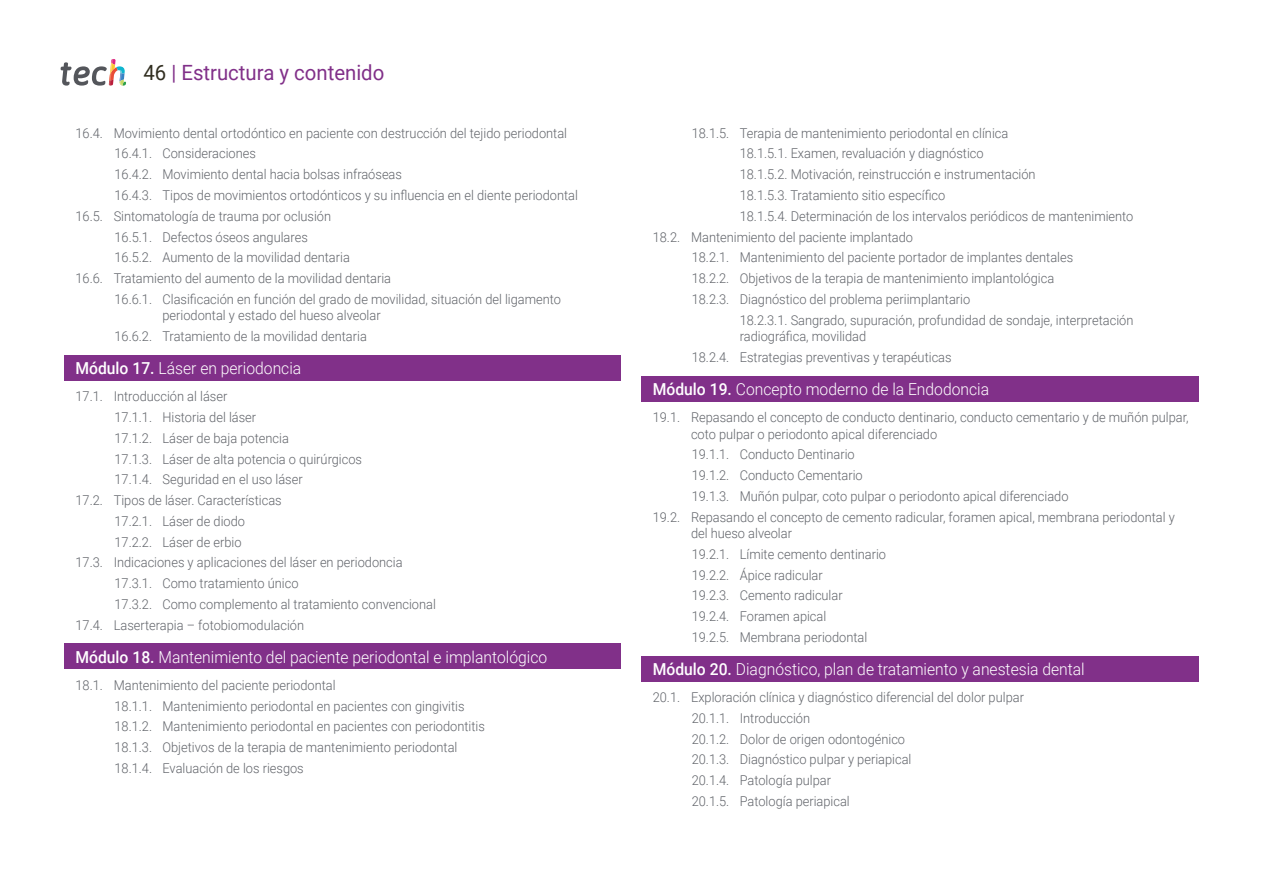
<style>
.page{position:relative;width:1263px;height:893px;background:#fff}
.page>*{position:absolute;margin:0;border:0;box-sizing:border-box;transform-origin:0 0}
.t1{font:21px "Roboto";color:#813089}
.t2{font:300 16.5px "Roboto";color:#fff;scale:.95 1}
.t3{font:300 13.5px/20.7px "Roboto";color:#61646a;scale:.95 1}
.s1{color:#312e20}
.s2{font-weight:500}
</style>
<div class="page">
<svg style="left:61px;top:59px;width:65px;height:27px"></svg>
<div style="left:64px;top:355px;width:557px;height:25px;background:#813089"></div>
<div style="left:64px;top:644px;width:557px;height:25px;background:#813089"></div>
<div style="left:642px;top:376px;width:557px;height:25px;background:#813089"></div>
<div style="left:642px;top:656px;width:557px;height:25px;background:#813089"></div>
<h1 class="t1" style="left:144px;top:57px;width:242px"><span class="s1">46</span> | Estructura y contenido</h1>
<p class="t3" style="left:75px;top:122px;width:519px">16.4. Movimiento dental ortodóntico en paciente con destrucción del tejido periodontal</p>
<p class="t3" style="left:114px;top:143px;width:150px">16.4.1. Consideraciones</p>
<p class="t3" style="left:114px;top:164px;width:304px">16.4.2. Movimiento dental hacia bolsas infraóseas</p>
<p class="t3" style="left:114px;top:184px;width:489px">16.4.3. Tipos de movimientos ortodónticos y su influencia en el diente periodontal</p>
<p class="t3" style="left:75px;top:205px;width:271px">16.5. Sintomatología de trauma por oclusión</p>
<p class="t3" style="left:114px;top:226px;width:205px">16.5.1. Defectos óseos angulares</p>
<p class="t3" style="left:114px;top:247px;width:249px">16.5.2. Aumento de la movilidad dentaria</p>
<p class="t3" style="left:75px;top:267px;width:334px">16.6. Tratamiento del aumento de la movilidad dentaria</p>
<p class="t3" style="left:114px;top:288px;width:472px">16.6.1. Clasificación en función del grado de movilidad, situación del ligamento</p>
<p class="t3" style="left:114px;top:305px;width:282px;text-indent:48px">periodontal y estado del hueso alveolar<br>16.6.2. Tratamiento de la movilidad dentaria</p>
<p class="t2" style="left:75px;top:357px;width:239px"><span class="s2">Módulo 17.</span> Láser en periodoncia</p>
<p class="t3" style="left:75px;top:386px;width:161px">17.1. Introducción al láser</p>
<p class="t3" style="left:114px;top:406px;width:151px">17.1.1. Historia del láser</p>
<p class="t3" style="left:114px;top:427px;width:185px">17.1.2. Láser de baja potencia</p>
<p class="t3" style="left:114px;top:448px;width:262px">17.1.3. Láser de alta potencia o quirúrgicos</p>
<p class="t3" style="left:114px;top:469px;width:200px">17.1.4. Seguridad en el uso láser</p>
<p class="t3" style="left:75px;top:489px;width:219px">17.2. Tipos de láser. Características</p>
<p class="t3" style="left:114px;top:510px;width:139px">17.2.1. Láser de diodo</p>
<p class="t3" style="left:114px;top:531px;width:135px">17.2.2. Láser de erbio</p>
<p class="t3" style="left:75px;top:552px;width:346px">17.3. Indicaciones y aplicaciones del láser en periodoncia</p>
<p class="t3" style="left:114px;top:572px;width:195px">17.3.1. Como tratamiento único</p>
<p class="t3" style="left:114px;top:593px;width:340px">17.3.2. Como complemento al tratamiento convencional</p>
<p class="t3" style="left:75px;top:614px;width:242px">17.4. Laserterapia – fotobiomodulación</p>
<p class="t2" style="left:75px;top:645px;width:498px"><span class="s2">Módulo 18.</span> Mantenimiento del paciente periodontal e implantológico</p>
<p class="t3" style="left:114px;top:674px;width:391px;text-indent:-39px">18.1. Mantenimiento del paciente periodontal<br>18.1.1. Mantenimiento periodontal en pacientes con gingivitis 18.1.2. Mantenimiento periodontal en pacientes con periodontitis 18.1.3. Objetivos de la terapia de mantenimiento periodontal 18.1.4. Evaluación de los riesgos</p>
<p class="t3" style="left:692px;top:122px;width:335px">18.1.5. Terapia de mantenimiento periodontal en clínica</p>
<p class="t3" style="left:740px;top:143px;width:258px">18.1.5.1. Examen, revaluación y diagnóstico</p>
<p class="t3" style="left:740px;top:164px;width:313px">18.1.5.2. Motivación, reinstrucción e instrumentación</p>
<p class="t3" style="left:740px;top:184px;width:218px">18.1.5.3. Tratamiento sitio específico</p>
<p class="t3" style="left:740px;top:205px;width:416px">18.1.5.4. Determinación de los intervalos periódicos de mantenimiento</p>
<p class="t3" style="left:653px;top:226px;width:276px">18.2. Mantenimiento del paciente implantado</p>
<p class="t3" style="left:692px;top:247px;width:403px">18.2.1. Mantenimiento del paciente portador de implantes dentales</p>
<p class="t3" style="left:692px;top:267px;width:383px">18.2.2. Objetivos de la terapia de mantenimiento implantológica</p>
<p class="t3" style="left:692px;top:288px;width:295px">18.2.3. Diagnóstico del problema periimplantario</p>
<p class="t3" style="left:740px;top:309px;width:416px">18.2.3.1. Sangrado, supuración, profundidad de sondaje, interpretación</p>
<p class="t3" style="left:692px;top:325px;width:275px;text-indent:48px">radiográfica, movilidad<br>18.2.4. Estrategias preventivas y terapéuticas</p>
<p class="t2" style="left:653px;top:377px;width:356px"><span class="s2">Módulo 19.</span> Concepto moderno de la Endodoncia</p>
<p class="t3" style="left:691px;top:408px;width:525px;line-height:16.5px;text-indent:-38px">19.1. Repasando el concepto de conducto dentinario, conducto cementario y de muñón pulpar, coto pulpar o periodonto apical diferenciado</p>
<p class="t3" style="left:692px;top:444px;width:173px">19.1.1. Conducto Dentinario</p>
<p class="t3" style="left:692px;top:464px;width:181px">19.1.2. Conducto Cementario</p>
<p class="t3" style="left:692px;top:485px;width:398px">19.1.3. Muñón pulpar, coto pulpar o periodonto apical diferenciado</p>
<p class="t3" style="left:653px;top:506px;width:551px">19.2. Repasando el concepto de cemento radicular, foramen apical, membrana periodontal y</p>
<p class="t3" style="left:691px;top:522px;width:207px">del hueso alveolar<br>19.2.1. Límite cemento dentinario<br>19.2.2. Ápice radicular<br>19.2.3. Cemento radicular<br>19.2.4. Foramen apical<br>19.2.5. Membrana periodontal</p>
<p class="t2" style="left:653px;top:657px;width:456px"><span class="s2">Módulo 20.</span> Diagnóstico, plan de tratamiento y anestesia dental</p>
<p class="t3" style="left:692px;top:686px;width:351px;text-indent:-39px">20.1. Exploración clínica y diagnóstico diferencial del dolor pulpar 20.1.1. Introducción<br>20.1.2. Dolor de origen odontogénico<br>20.1.3. Diagnóstico pulpar y periapical<br>20.1.4. Patología pulpar<br>20.1.5. Patología periapical</p>
</div>
